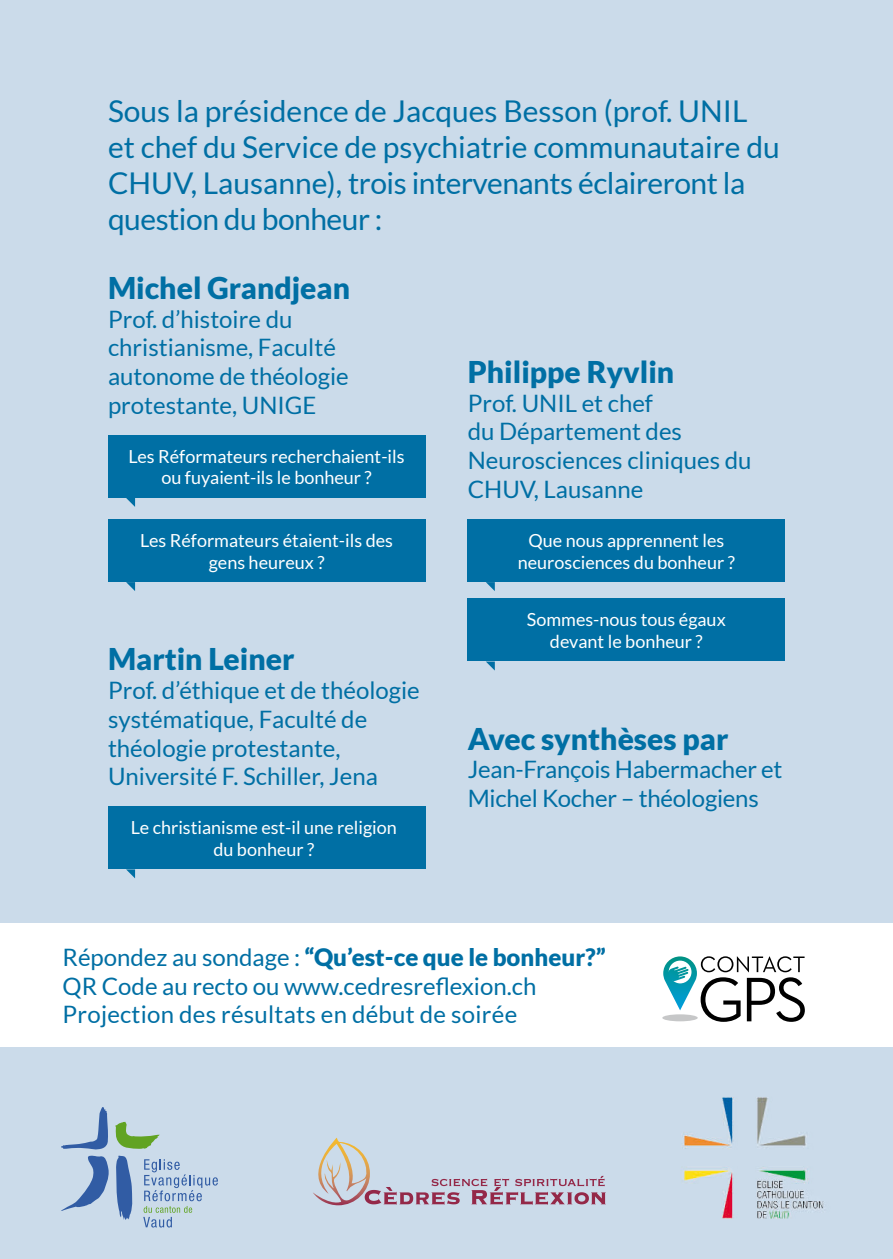
<style>
.page{position:relative;width:893px;height:1259px;background:#fff}
.page>*{position:absolute;margin:0;border:0;box-sizing:border-box;transform-origin:0 0}
.t1{font:30px/36px "Lato";color:#006fa4}
.t2{font:900 30px "Lato";color:#006fa4}
.t3{font:24px/28.8px "Lato";color:#006fa4}
.t4{font:18px/21.6px "Lato";color:#fff;text-align:center}
.s1{font-weight:900}
</style>
<div class="page">
<div style="left:0;top:193px;width:893px;height:1066px;background:#cbdbea"></div>
<img style="left:661px;top:1071px;width:185px;height:179px">
<svg style="left:143px;top:1159px;width:75px;height:68px;background:#b4c9dd"></svg>
<svg style="left:115px;top:1121px;width:45px;height:28px"></svg>
<svg style="left:61px;top:1106px;width:47px;height:43px;background:#a2b9d7"></svg>
<svg style="left:61px;top:1155px;width:49px;height:56px;background:#9ab2d3"></svg>
<svg style="left:116px;top:1155px;width:17px;height:64px"></svg>
<svg style="left:301px;top:1137px;width:305px;height:69px;background:#c6c7d5"></svg>
<div style="left:0;top:923px;width:893px;height:123px;background:#fff"></div>
<div style="left:468px;top:519px;width:317px;height:63px;background:#006fa4"></div>
<div style="left:468px;top:598px;width:317px;height:63px;background:#006fa4"></div>
<div style="left:108px;top:435px;width:317px;height:63px;background:#006fa4"></div>
<svg style="left:126px;top:498px;width:9px;height:9px"></svg>
<div style="left:108px;top:519px;width:317px;height:63px;background:#006fa4"></div>
<svg style="left:126px;top:582px;width:9px;height:9px"></svg>
<svg style="left:486px;top:582px;width:9px;height:9px"></svg>
<svg style="left:486px;top:661px;width:9px;height:9px"></svg>
<div style="left:108px;top:806px;width:317px;height:63px;background:#006fa4"></div>
<svg style="left:126px;top:869px;width:9px;height:9px"></svg>
<svg style="left:663px;top:956px;width:142px;height:66px"></svg>
<div style="left:662px;top:1014px;width:36px;height:7px;background:#c6c7c8;border-radius:50%"></div>
<p class="t1" style="left:108px;top:93px;width:673px">Sous la présidence de Jacques Besson (prof. UNIL et chef du Service de psychiatrie communautaire du CHUV, Lausanne), trois intervenants éclaireront la question du bonheur :</p>
<p class="t2" style="left:108px;top:270px;width:244px">Michel Grandjean</p>
<p class="t3" style="left:108px;top:304px;width:242px">Prof. d’histoire du christianisme, Faculté autonome de théologie protestante, UNIGE</p>
<p class="t4" style="left:129px;top:445px;width:277px">Les Réformateurs recherchaient-ils ou fuyaient-ils le bonheur ?</p>
<p class="t4" style="left:140px;top:529px;width:254px">Les Réformateurs étaient-ils des gens heureux ?</p>
<p class="t2" style="left:108px;top:641px;width:188px">Martin Leiner</p>
<p class="t3" style="left:108px;top:675px;width:313px">Prof. d’éthique et de théologie systématique, Faculté de théologie protestante,<br>Université F. Schiller, Jena</p>
<p class="t4" style="left:131px;top:816px;width:268px">Le christianisme est-il une religion du bonheur ?</p>
<p class="t2" style="left:468px;top:354px;width:208px">Philippe Ryvlin</p>
<p class="t3" style="left:468px;top:388px;width:285px">Prof. UNIL et chef<br>du Département des<br>Neurosciences cliniques du<br>CHUV, Lausanne</p>
<p class="t4" style="left:518px;top:529px;width:219px">Que nous apprennent les neurosciences du bonheur ?</p>
<p class="t4" style="left:527px;top:608px;width:200px">Sommes-nous tous égaux devant le bonheur ?</p>
<p class="t2" style="left:468px;top:721px;width:262px">Avec synthèses par</p>
<p class="t3" style="left:468px;top:755px;width:316px">Jean-François Habermacher et<br>Michel Kocher – théologiens</p>
<p class="t3" style="left:63px;top:942px;width:545px">Répondez au sondage : <span class="s1">“Qu’est-ce que le bonheur?”<br></span>QR Code au recto ou www.cedresreflexion.ch<br>Projection des résultats en début de soirée</p>
</div>
